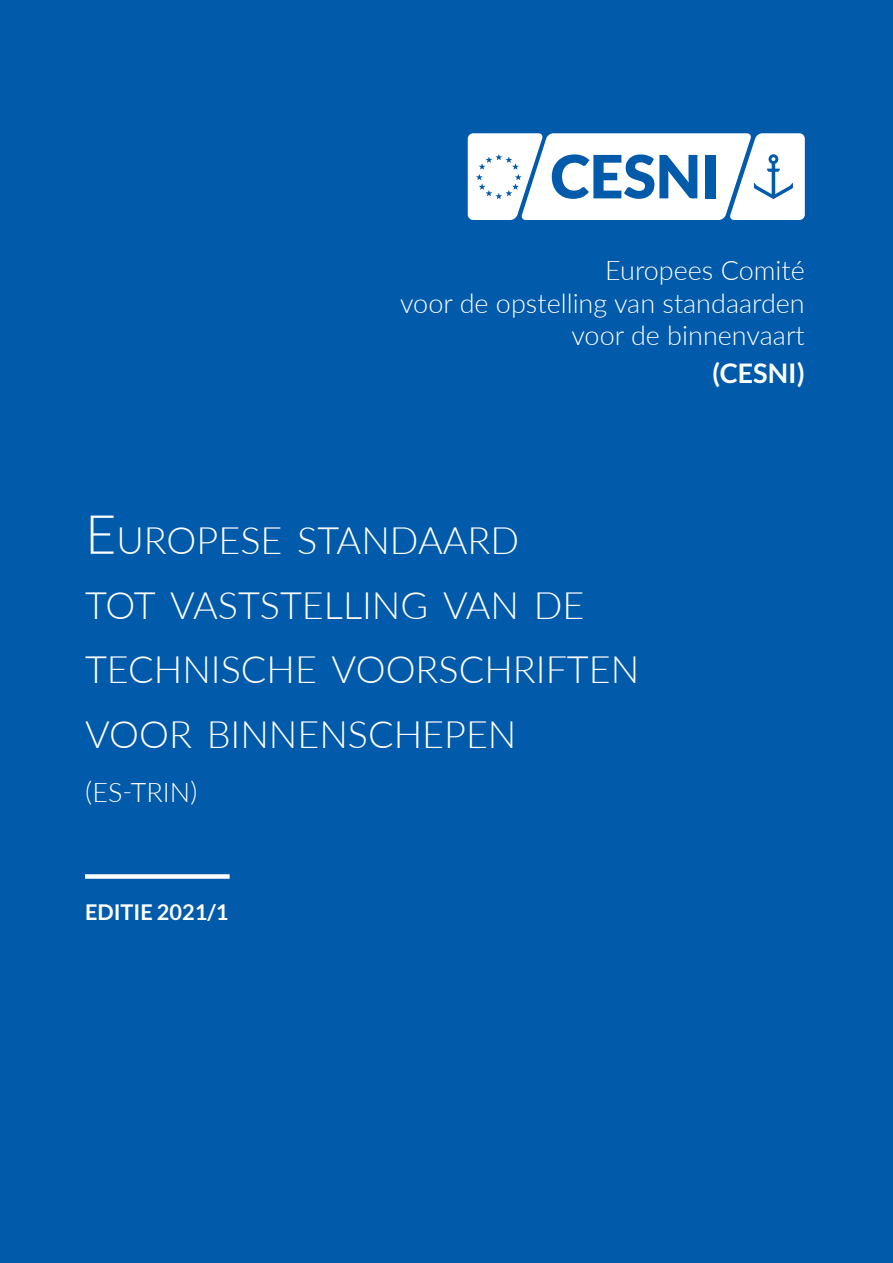
<style>
.page{position:relative;width:893px;height:1263px;background:#015aaa}
.page>*{position:absolute;margin:0;border:0;box-sizing:border-box;transform-origin:0 0}
.t1{font:300 37.8px/64.8px "Lato";color:#fff}
.t2{font:300 27px/32.4px "Lato";color:#fff;text-align:right}
.t3{font:700 27px "Lato";color:#fff}
.t4{font:700 21.75px "Lato";color:#fff}
.s1{font-size:54px}
</style>
<div class="page">
<div style="left:85px;top:874px;width:145px;height:5px;background:#fff"></div>
<svg style="left:468px;top:133px;width:337px;height:87px"></svg>
<p class="t2" style="left:400px;top:253px;width:406px">Europees Comité<br>voor de opstelling van standaarden voor de binnenvaart</p>
<p class="t3" style="left:712px;top:357px;width:94px">(CESNI)</p>
<p class="t1" style="left:85px;top:506px;width:556px"><span class="s1">E</span> UROPESE STANDAARD<br>TOT VASTSTELLING VAN DE<br>TECHNISCHE VOORSCHRIFTEN<br>VOOR BINNENSCHEPEN</p>
<p class="t2" style="left:85px;top:775px;width:114px">(ES-TRIN)</p>
<p class="t4" style="left:85px;top:899px;width:145px">EDITIE 2021/1</p>
</div>
